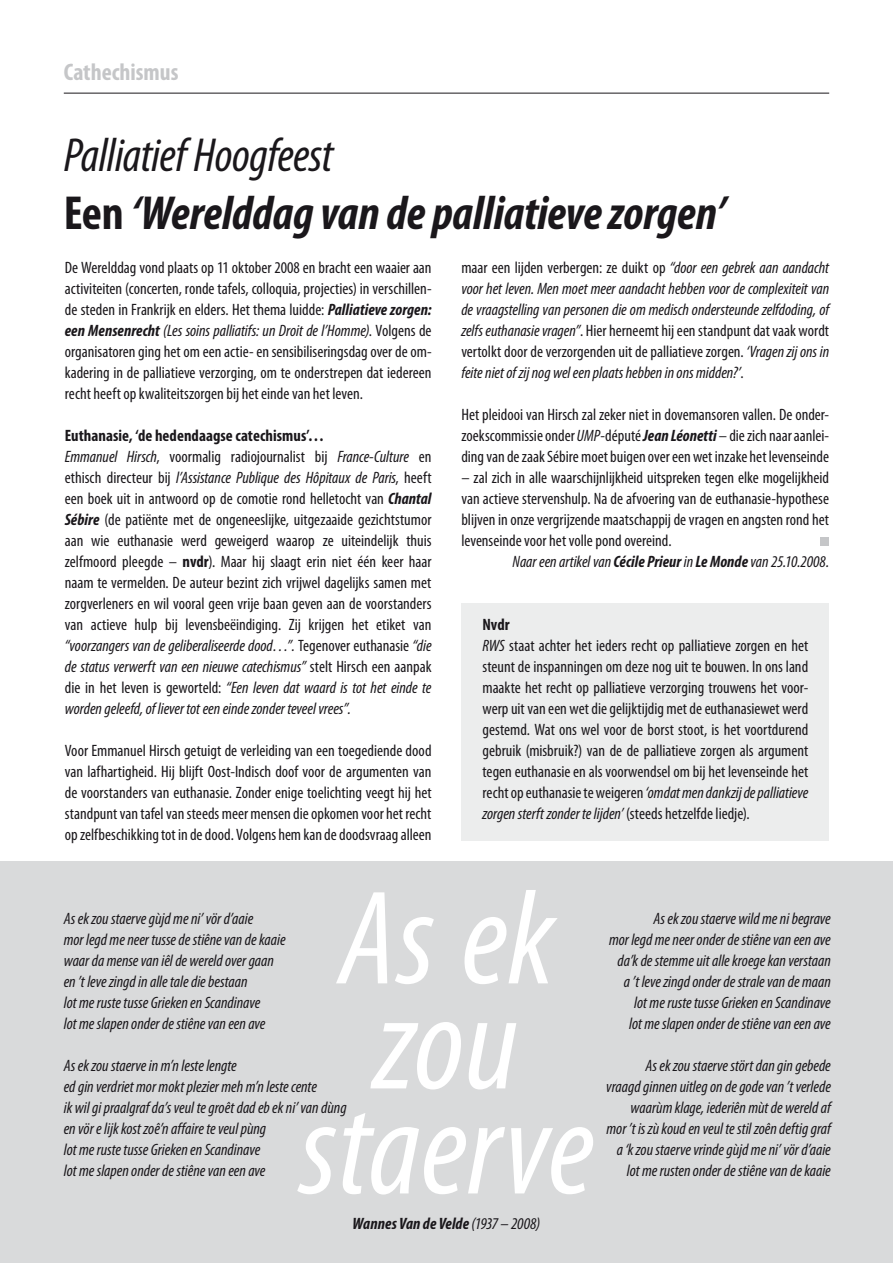
<style>
.page{position:relative;width:893px;height:1263px;background:#fff}
.page>*{position:absolute;margin:0;border:0;box-sizing:border-box;transform-origin:0 0}
.t1{font:italic condensed 135px/105px "Myriad Pro";letter-spacing:.005em;color:#fff;text-align:center}
.t2{font:italic 700 condensed 48px/57.6px "Myriad Pro";letter-spacing:-.005em;color:#1a171b}
.t3{font:700 condensed 24px "Myriad Pro";color:#c5c6c8}
.t4{font:condensed 16.5px/21px "Myriad Pro";color:#1a171b;text-align:justify}
.t5{font:italic condensed 16.5px/21px "Myriad Pro";color:#1a171b}
.t6{font:italic 700 condensed 16.5px "Myriad Pro";color:#1a171b}
.s1{font-weight:400}
.s2{font-style:normal}
.s3{font-weight:700;font-style:italic}
.s4{font-style:italic}
.s5{font-weight:700}
</style>
<div class="page">
<div style="left:0;top:861px;width:893px;height:402px;background:#d9dadb"></div>
<div style="left:461px;top:603px;width:368px;height:237px;background:#eceded"></div>
<hr style="left:64px;top:93px;width:765px;height:1px;background:#1a171b">
<div style="left:821px;top:537px;width:8px;height:9px;background:#c5c6c8"></div>
<h3 class="t3" style="left:64px;top:57px;width:116px">Cathechismus</h3>
<h2 class="t2" style="left:64px;top:125px;width:663px"><span class="s1">Palliatief Hoogfeest<br></span><span class="s2">Een</span> ‘Werelddag van de palliatieve zorgen’</h2>
<p class="t4" style="left:65px;top:257px;width:368px">De Werelddag vond plaats op 11 oktober 2008 en bracht een waaier aan activiteiten (concerten, ronde tafels, colloquia, projecties) in verschillen&shy;de steden in Frankrijk en elders. Het thema luidde: <span class="s3">Palliatieve zorgen: een Mensenrecht</span> <span class="s4">(Les soins palliatifs: un Droit de l’Homme)</span>. Volgens de organisatoren ging het om een actie- en sensibiliseringsdag over de om&shy;kadering in de palliatieve verzorging, om te onderstrepen dat iedereen recht heeft op kwaliteitszorgen bij het einde van het leven.</p>
<p class="t4" style="left:65px;top:425px;width:368px;text-align:left"><span class="s5">Euthanasie, ‘de hedendaagse catechismus’…<br></span><span class="s4">Emmanuel Hirsch</span>, voormalig radiojournalist bij <span class="s4">France-Culture</span> en ethisch directeur bij <span class="s4">l’Assistance Publique des Hôpitaux de Paris</span>, heeft een boek uit in antwoord op de comotie rond helletocht van <span class="s3">Chantal Sébire</span> (de patiënte met de ongeneeslijke, uitgezaaide gezichtstumor aan wie euthanasie werd geweigerd waarop ze uiteindelijk thuis zelfmoord pleegde – <span class="s5">nvdr</span>). Maar hij slaagt erin niet één keer haar naam te vermelden. De auteur bezint zich vrijwel dagelijks samen met zorgverleners en wil vooral geen vrije baan geven aan de voorstanders van actieve hulp bij levensbeëindiging. Zij krijgen het etiket van <span class="s4">“voorzangers van de geliberaliseerde dood…”.</span> Tegenover euthanasie <span class="s4">“die de status verwerft van een nieuwe catechismus”</span> stelt Hirsch een aanpak die in het leven is geworteld: <span class="s4">“Een leven dat waard is tot het einde te worden geleefd, of liever tot een einde zonder teveel vrees”.</span></p>
<p class="t4" style="left:65px;top:740px;width:368px">Voor Emmanuel Hirsch getuigt de verleiding van een toegediende dood van lafhartigheid. Hij blijft Oost-Indisch doof voor de argumenten van de voorstanders van euthanasie. Zonder enige toelichting veegt hij het standpunt van tafel van steeds meer mensen die opkomen voor het recht op zelfbeschikking tot in de dood. Volgens hem kan de doodsvraag alleen</p>
<p class="t5" style="left:461px;top:257px;width:369px;text-align:justify"><span class="s2">maar een lijden verbergen: ze duikt op</span> “door een gebrek aan aandacht voor het leven. Men moet meer aandacht hebben voor de complexiteit van de vraagstelling van personen die om medisch ondersteunde zelfdoding, of zelfs euthanasie vragen”<span class="s2">. Hier herneemt hij een standpunt dat vaak wordt vertolkt door de verzorgenden uit de palliatieve zorgen.</span> ‘Vragen zij ons in feite niet of zij nog wel een plaats hebben in ons midden?’<span class="s2">.</span></p>
<p class="t4" style="left:461px;top:404px;width:369px">Het pleidooi van Hirsch zal zeker niet in dovemansoren vallen. De onder&shy;zoekscommissie onder <span class="s4">UMP</span>-député <span class="s3">Jean Léonetti</span> – die zich naar aanlei&shy;ding van de zaak Sébire moet buigen over een wet inzake het levenseinde</p>
<p class="t4" style="left:461px;top:467px;width:369px">– zal zich in alle waarschijnlijkheid uitspreken tegen elke mogelijkheid van actieve stervenshulp. Na de afvoering van de euthanasie-hypothese blijven in onze vergrijzende maatschappij de vragen en angsten rond het levenseinde voor het volle pond overeind.</p>
<p class="t5" style="left:513px;top:551px;width:318px">Naar een artikel van <span class="s5">Cécile Prieur</span> in <span class="s5">Le Monde</span> van 25.10.2008.</p>
<p class="t4" style="left:482px;top:614px;width:327px;text-align:left"><span class="s5">Nvdr<br></span><span class="s4">RWS</span> staat achter het ieders recht op palliatieve zorgen en het steunt de inspanningen om deze nog uit te bouwen. In ons land maakte het recht op palliatieve verzorging trouwens het voor&shy;werp uit van een wet die gelijktijdig met de euthanasiewet werd gestemd. Wat ons wel voor de borst stoot, is het voortdurend gebruik (misbruik?) van de de palliatieve zorgen als argument tegen euthanasie en als voorwendsel om bij het levenseinde het recht op euthanasie te weigeren <span class="s4">‘omdat men dankzij de palliatieve zorgen sterft zonder te lijden’</span> (steeds hetzelfde liedje).</p>
<h1 class="t1" style="left:299px;top:885px;width:296px">As ek zou staerve</h1>
<p class="t6" style="left:353px;top:1213px;width:189px">Wannes Van de Velde <span class="s1">(1937 – 2008)</span></p>
<p class="t5" style="left:64px;top:908px;width:223px">As ek zou staerve gùjd me ni’ vör d’aaie<br>mor legd me neer tusse de stiêne van de kaaie waar da mense van iêl de wereld over gaan en ’t leve zingd in alle tale die bestaan<br>lot me ruste tusse Grieken en Scandinave<br>lot me slapen onder de stiêne van een ave</p>
<p class="t5" style="left:64px;top:1055px;width:284px">As ek zou staerve in m’n leste lengte<br>ed gin verdriet mor mokt plezier meh m’n leste cente<br>ik wil gi praalgraf da’s veul te groêt dad eb ek ni’ van dùng en vör e lijk kost zoê’n affaire te veul pùng<br>lot me ruste tusse Grieken en Scandinave<br>lot me slapen onder de stiêne van een ave</p>
<p class="t5" style="left:609px;top:908px;width:223px;text-align:right">As ek zou staerve wild me ni begrave<br>mor legd me neer onder de stiêne van een ave da’k de stemme uit alle kroege kan verstaan a ’t leve zingd onder de strale van de maan lot me ruste tusse Grieken en Scandinave<br>lot me slapen onder de stiêne van een ave</p>
<p class="t5" style="left:606px;top:1055px;width:226px;text-align:right">As ek zou staerve stört dan gin gebede<br>vraagd ginnen uitleg on de gode van ’t verlede waarùm klage, iederiên mùt de wereld af<br>mor ’t is zù koud en veul te stil zoên deftig graf a ‘k zou staerve vrinde gùjd me ni’ vör d’aaie lot me rusten onder de stiêne van de kaaie</p>
</div>
